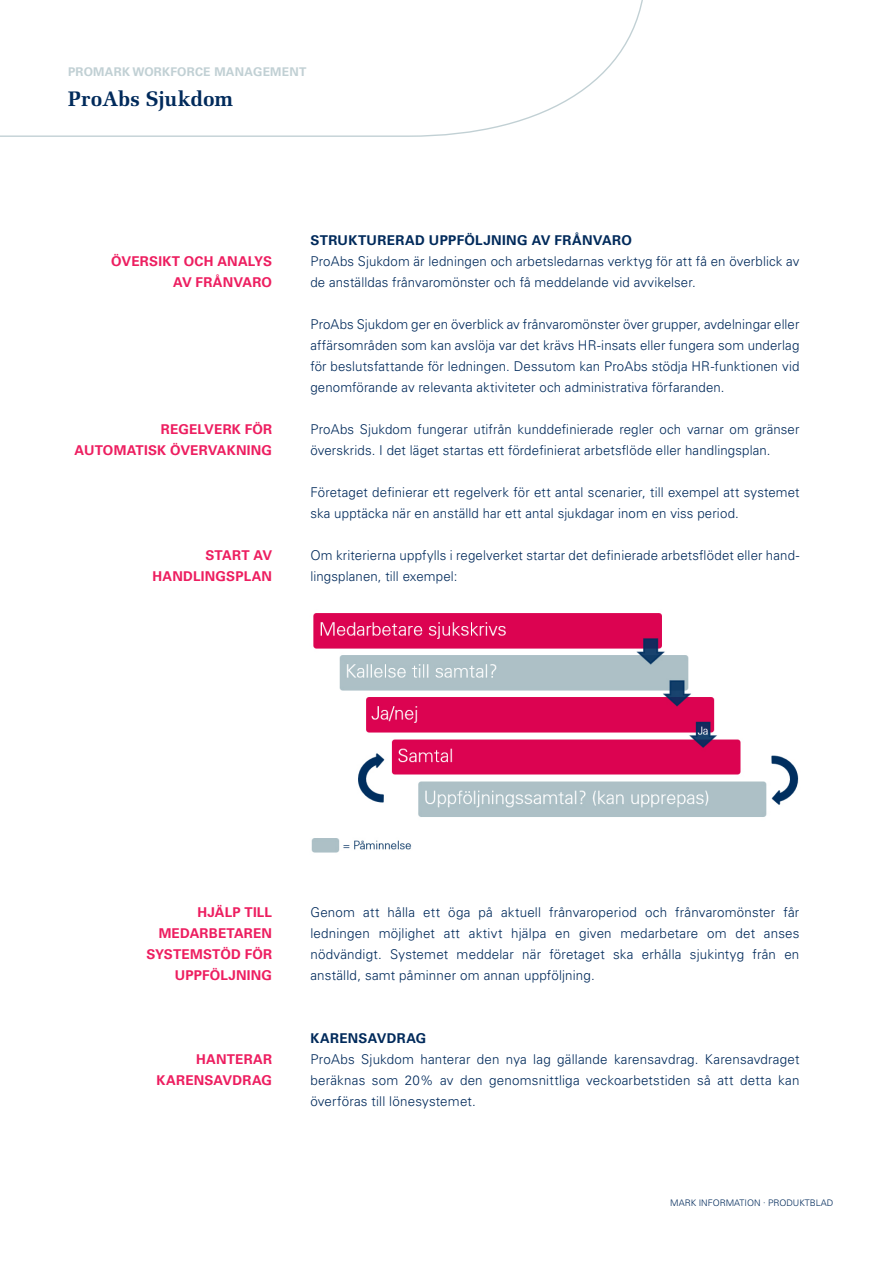
<style>
.page{position:relative;width:893px;height:1263px;background:#fff}
.page>*{position:absolute;margin:0;border:0;box-sizing:border-box;transform-origin:0 0}
.Copy{font:700 21px "Melior LT Std";color:#002a5b}
.Copy-2{font:300 13.5px/21px "Univers LT Std";letter-spacing:.01em;color:#002a5b}
.Copy-3{font:700 13.5px "Univers LT Std";letter-spacing:.015em;color:#ed1e60}
.Copy-4{font:700 13.5px "Univers LT Std";letter-spacing:.025em;color:#002a5b}
.Copy-5{font:700 12px "Univers LT Std";letter-spacing:.02em;color:#c1d0d4}
.Quotes_fed{font:300 9px "Univers LT Std";color:#002a5b}
</style>
<div class="page">
<svg style="left:0;top:0;width:643px;height:137px"></svg>
<img style="left:311px;top:613px;width:488px;height:240px">
<p class="Copy-5" style="left:68px;top:65px;width:240px">PROMARK WORKFORCE MANAGEMENT</p>
<p class="Copy" style="left:68px;top:86px;width:167px">ProAbs Sjukdom</p>
<p class="Copy-3" style="left:111px;top:254px;width:162px">ÖVERSIKT OCH ANALYS</p>
<p class="Copy-3" style="left:173px;top:275px;width:101px">AV FRÅNVARO</p>
<p class="Copy-3" style="left:161px;top:422px;width:113px">REGELVERK FÖR</p>
<p class="Copy-3" style="left:75px;top:443px;width:199px">AUTOMATISK ÖVERVAKNING</p>
<p class="Copy-3" style="left:205px;top:548px;width:68px">START AV</p>
<p class="Copy-3" style="left:153px;top:569px;width:121px">HANDLINGSPLAN</p>
<p class="Copy-4" style="left:310px;top:233px;width:323px">STRUKTURERAD UPPFÖLJNING AV FRÅNVARO</p>
<p class="Copy-2" style="left:310px;top:251px;width:491px">ProAbs Sjukdom är ledningen och arbetsledarnas verktyg för att få en överblick av de anställdas frånvaromönster och få meddelande vid avvikelser.</p>
<p class="Copy-2" style="left:310px;top:314px;width:490px;text-align:justify">ProAbs Sjukdom ger en överblick av frånvaromönster över grupper, avdelningar eller affärsområden som kan avslöja var det krävs HR-insats eller fungera som underlag för beslutsfattande för ledningen. Dessutom kan ProAbs stödja HR-funktionen vid genomförande av relevanta aktiviteter och administrativa förfaranden.</p>
<p class="Copy-2" style="left:310px;top:419px;width:491px">ProAbs Sjukdom fungerar utifrån kunddefinierade regler och varnar om gränser överskrids. I det läget startas ett fördefinierat arbetsflöde eller handlingsplan.</p>
<p class="Copy-2" style="left:310px;top:482px;width:491px">Företaget definierar ett regelverk för ett antal scenarier, till exempel att systemet ska upptäcka när en anställd har ett antal sjukdagar inom en viss period.</p>
<p class="Copy-2" style="left:310px;top:545px;width:490px">Om kriterierna uppfylls i regelverket startar det definierade arbetsflödet eller hand&shy;lingsplanen, till exempel:</p>
<p class="Copy-3" style="left:198px;top:905px;width:76px">HJÄLP TILL</p>
<p class="Copy-3" style="left:159px;top:926px;width:115px">MEDARBETAREN</p>
<p class="Copy-3" style="left:146px;top:947px;width:127px">SYSTEMSTÖD FÖR</p>
<p class="Copy-3" style="left:175px;top:968px;width:99px">UPPFÖLJNING</p>
<p class="Copy-3" style="left:196px;top:1052px;width:77px">HANTERAR</p>
<p class="Copy-3" style="left:157px;top:1073px;width:117px">KARENSAVDRAG</p>
<p class="Copy-2" style="left:310px;top:902px;width:491px;text-align:justify">Genom att hålla ett öga på aktuell frånvaroperiod och frånvaromönster får ledningen möjlighet att aktivt hjälpa en given medarbetare om det anses nödvändigt. Systemet meddelar när företaget ska erhålla sjukintyg från en anställd, samt påminner om annan uppföljning.</p>
<p class="Copy-4" style="left:310px;top:1030px;width:117px">KARENSAVDRAG</p>
<p class="Copy-2" style="left:310px;top:1049px;width:491px;text-align:justify">ProAbs Sjukdom hanterar den nya lag gällande karensavdrag. Karensavdraget beräknas som 20% av den genomsnittliga veckoarbetstiden så att detta kan överföras till lönesystemet.</p>
<p class="Quotes_fed" style="left:670px;top:1197px;width:165px">MARK INFORMATION · PRODUKTBLAD</p>
</div>
